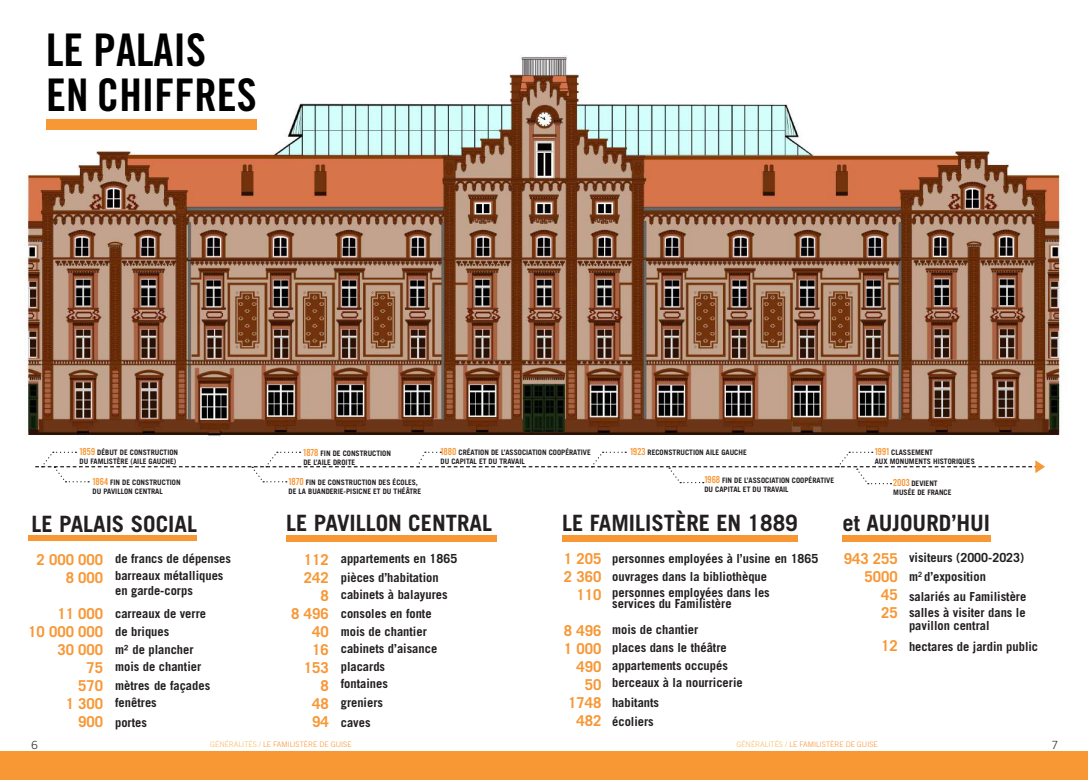
<style>
.page{position:relative;width:1088px;height:780px;background:#fff}
.page>*{position:absolute;margin:0;border:0;box-sizing:border-box;transform-origin:0 0}
.t1{font:45px/45px "Trade Gothic LT Std Bd Cn 20";color:#000}
.t2{font:700 22.5px "Trade Gothic LT Std";color:#231f20}
.t3{font:700 15px/18px "Trade Gothic LT Std";color:#f79837;text-align:right}
.t4{font:700 12.5px/17.5px "Trade Gothic LT Std";color:#231f20}
.t5{font:300 11.25px "Trade Gothic LT Std";color:#231f20}
.t6{font:700 7.5px/9px "Trade Gothic LT Std";color:#231f20}
.t7{font:300 7.5px "Trade Gothic LT Std";color:#f79835}
.s1{font-family:"Bebas";font-weight:400;font-size:10px;color:#f79835}
.s2{color:#f3bb5f}
</style>
<div class="page">
<img style="left:26px;top:56px;width:1039px;height:384px">
<div style="left:0;top:751px;width:1088px;height:29px;background:#f79835"></div>
<div style="left:46px;top:119px;width:211px;height:11px;background:#f79835"></div>
<div style="left:842px;top:535px;width:149px;height:7px;background:#f79835"></div>
<div style="left:287px;top:535px;width:210px;height:6px;background:#f79835"></div>
<div style="left:562px;top:535px;width:236px;height:7px;background:#f79835"></div>
<div style="left:28px;top:535px;width:169px;height:6px;background:#f79835"></div>
<svg style="left:35px;top:451px;width:1010px;height:33px"></svg>
<h1 class="t1" style="left:46px;top:27px;width:212px">LE PALAIS<br>EN CHIFFRES</h1>
<p class="t6" style="left:80px;top:447px;width:100px"><span class="s1">1859</span> DÉBUT DE CONSTRUCTION<br>DU FAMLISTÈRE (AILE GAUCHE)</p>
<p class="t6" style="left:303px;top:448px;width:89px"><span class="s1">1878</span> FIN DE CONSTRUCTION<br>DE L’AILE DROITE</p>
<p class="t6" style="left:440px;top:447px;width:152px"><span class="s1">1880</span> CRÉATION DE L’ASSOCIATION COOPÉRATIVE<br>DU CAPITAL ET DU TRAVAIL</p>
<p class="t6" style="left:630px;top:447px;width:118px"><span class="s1">1923</span> RECONSTRUCTION AILE GAUCHE</p>
<p class="t6" style="left:704px;top:476px;width:131px"><span class="s1">1968</span> FIN DE L’ASSOCIATION COOPÉRATIVE<br>DU CAPITAL ET DU TRAVAIL</p>
<p class="t6" style="left:92px;top:478px;width:90px"><span class="s1">1864</span> FIN DE CONSTRUCTION<br>DU PAVILLON CENTRAL</p>
<p class="t6" style="left:289px;top:477px;width:134px"><span class="s1">1870</span> FIN DE CONSTRUCTION DES ÉCOLES,<br>DE LA BUANDERIE-PISICNE ET DU THÉÂTRE</p>
<h2 class="t2" style="left:32px;top:510px;width:167px">LE PALAIS SOCIAL</h2>
<h2 class="t2" style="left:286px;top:509px;width:207px">LE PAVILLON CENTRAL</h2>
<h2 class="t2" style="left:562px;top:509px;width:237px">LE FAMILISTÈRE EN 1889</h2>
<p class="t3" style="left:36px;top:550px;width:68px">2 000 000<br>8 000</p>
<p class="t3" style="left:28px;top:604px;width:77px">11 000<br>10 000 000<br>30 000<br>75<br>570<br>1 300<br>900</p>
<p class="t3" style="left:564px;top:549px;width:39px">1 205<br>2 360<br>110</p>
<p class="t3" style="left:564px;top:621px;width:39px">8 496<br>1 000<br>490<br>50<br>1748<br>482</p>
<p class="t4" style="left:115px;top:549px;width:117px">de francs de dépenses barreaux métalliques</p>
<p class="t4" style="left:115px;top:579px;width:92px;line-height:22.5px">en garde-corps carreaux de verre</p>
<p class="t4" style="left:115px;top:621px;width:80px;line-height:18.8px">de briques<br>m² de plancher</p>
<p class="t4" style="left:115px;top:657px;width:97px;line-height:18.8px">mois de chantier mètres de façades</p>
<p class="t4" style="left:115px;top:692px;width:43px;line-height:20.2px">fenêtres portes</p>
<p class="t4" style="left:612px;top:550px;width:208px">personnes employées à l’usine en 1865</p>
<p class="t3" style="left:291px;top:550px;width:39px">112<br>242<br>8<br>8 496<br>40<br>16<br>153<br>8<br>48<br>94</p>
<p class="t4" style="left:341px;top:549px;width:118px;line-height:19px">appartements en 1865 pièces d’habitation</p>
<p class="t4" style="left:612px;top:567px;width:156px">ouvrages dans la bibliothèque</p>
<p class="t4" style="left:612px;top:586px;width:159px;line-height:11.2px">personnes employées dans les services du Familistère</p>
<p class="t4" style="left:341px;top:586px;width:108px">cabinets à balayures</p>
<p class="t4" style="left:341px;top:604px;width:98px">consoles en fonte mois de chantier cabinets d’aisance</p>
<p class="t4" style="left:341px;top:658px;width:49px;line-height:16.9px">placards fontaines</p>
<p class="t4" style="left:341px;top:692px;width:44px;line-height:20.1px">greniers caves</p>
<p class="t4" style="left:612px;top:620px;width:132px">mois de chantier<br>places dans le théâtre appartements occupés berceaux à la nourricerie</p>
<p class="t4" style="left:612px;top:693px;width:49px;line-height:18.1px">habitants écoliers</p>
<p class="t6" style="left:875px;top:448px;width:102px"><span class="s1">1991</span> CLASSEMENT<br>AUX MONUMENTS HISTORIQUES</p>
<p class="t6" style="left:893px;top:479px;width:60px"><span class="s1">2003</span> DEVIENT<br>MUSÉE DE FRANCE</p>
<h2 class="t2" style="left:842px;top:509px;width:149px">et AUJOURD’HUI</h2>
<p class="t4" style="left:909px;top:548px;width:117px;line-height:18.5px">visiteurs (2000-2023) m<sup>2</sup> d’exposition</p>
<p class="t3" style="left:844px;top:549px;width:56px">943 255<br>5000<br>45<br>25</p>
<p class="t3" style="left:881px;top:636px;width:18px">12</p>
<p class="t4" style="left:909px;top:588px;width:119px;line-height:16.5px">salariés au Familistère salles à visiter dans le</p>
<p class="t4" style="left:909px;top:616px;width:82px">pavillon central</p>
<p class="t4" style="left:909px;top:637px;width:131px">hectares de jardin public</p>
<p class="t5" style="left:32px;top:738px;width:8px">6</p>
<p class="t7" style="left:210px;top:740px;width:143px"><span class="s2">GÉNÉRALITÉS /</span> LE FAMILISTÈRE DE GUISE</p>
<p class="t7" style="left:736px;top:740px;width:143px"><span class="s2">GÉNÉRALITÉS /</span> LE FAMILISTÈRE DE GUISE</p>
<p class="t5" style="left:1052px;top:738px;width:8px">7</p>
</div>
